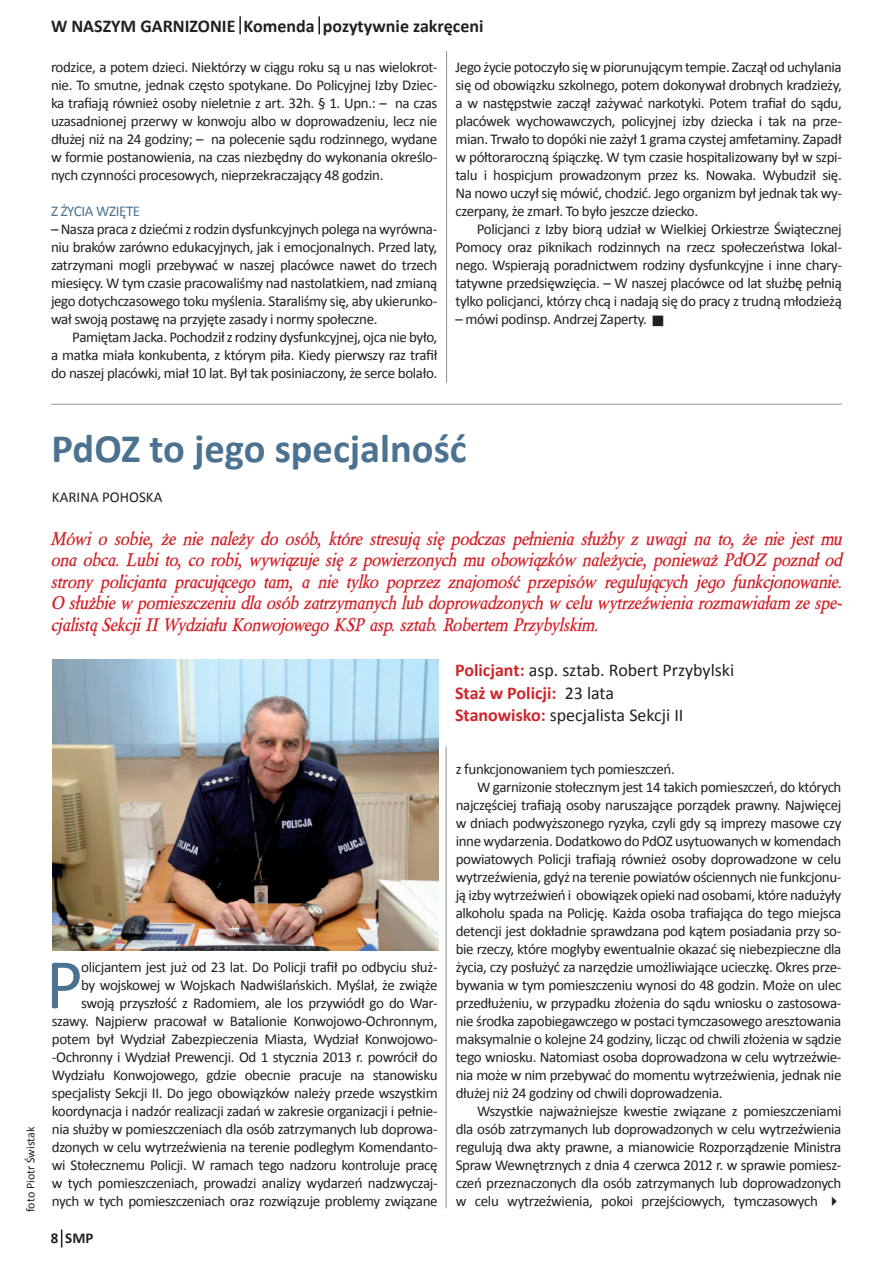
<style>
.page{position:relative;width:893px;height:1263px;background:#fff}
.page>*{position:absolute;margin:0;border:0;box-sizing:border-box;transform-origin:0 0}
.t1{font:71.7px "Calibri";color:#4b7391}
.t2{font:700 40.5px "Calibri";color:#4b7391}
.t3{font:italic 700 18px/21.6px "Berylium";color:#d1232a;text-align:justify}
.t4{font:18px/22.5px "Calibri";color:#231f20}
.t5{font:700 18px "Calibri";color:#231f20}
.t6{font:15px/18px "Calibri";letter-spacing:-.025em;color:#231f20;text-align:justify}
.t7{font:15px "Calibri";color:#231f20}
.t8{font:15px "Calibri";letter-spacing:-.025em;color:#4b7391}
.t9{font:700 15px "Calibri";color:#231f20}
.t10{font:12px "Calibri";color:#231f20}
.s1{font-weight:700;color:#d1232a}
</style>
<div class="page">
<svg style="left:61px;top:1229px;width:1px;height:18px"></svg>
<svg style="left:239px;top:16px;width:2px;height:18px"></svg>
<svg style="left:318px;top:16px;width:2px;height:18px"></svg>
<hr style="left:446px;top:746px;width:1px;height:462px;background:#231f20">
<img style="left:52px;top:660px;width:387px;height:290px">
<hr style="left:51px;top:404px;width:791px;height:1px;background:#231f20">
<hr style="left:446px;top:51px;width:1px;height:332px;background:#231f20">
<p class="t5" style="left:51px;top:15px;width:434px">W NASZYM GARNIZONIE Komenda pozytywnie zakręceni</p>
<p class="t6" style="left:51px;top:58px;width:388px">rodzice, a potem dzieci. Niektórzy w ciągu roku są u nas wielokrot&shy;nie. To smutne, jednak często spotykane. Do Policyjnej Izby Dziec&shy;ka trafiają również osoby nieletnie z art. 32h. § 1. Upn.: – na czas uzasadnionej przerwy w konwoju albo w doprowadzeniu, lecz nie dłużej niż na 24 godziny; – na polecenie sądu rodzinnego, wydane w formie postanowienia, na czas niezbędny do wykonania określo&shy;nych czynności procesowych, nieprzekraczający 48 godzin.</p>
<p class="t8" style="left:51px;top:202px;width:91px">Z ŻYCIA WZIĘTE</p>
<p class="t6" style="left:51px;top:220px;width:388px">– Nasza praca z dziećmi z rodzin dysfunkcyjnych polega na wyrówna&shy;niu braków zarówno edukacyjnych, jak i emocjonalnych. Przed laty, zatrzymani mogli przebywać w naszej placówce nawet do trzech miesięcy. W tym czasie pracowaliśmy nad nastolatkiem, nad zmianą jego dotychczasowego toku myślenia. Staraliśmy się, aby ukierunko&shy;wał swoją postawę na przyjęte zasady i normy społeczne.</p>
<p class="t6" style="left:51px;top:328px;width:388px;text-indent:21px">Pamiętam Jacka. Pochodził z rodziny dysfunkcyjnej, ojca nie było, a matka miała konkubenta, z którym piła. Kiedy pierwszy raz trafił do naszej placówki, miał 10 lat. Był tak posiniaczony, że serce bolało.</p>
<p class="t6" style="left:455px;top:58px;width:388px">Jego życie potoczyło się w piorunującym tempie. Zaczął od uchylania się od obowiązku szkolnego, potem dokonywał drobnych kradzieży, a w następstwie zaczął zażywać narkotyki. Potem trafiał do sądu, placówek wychowawczych, policyjnej izby dziecka i tak na prze&shy;mian. Trwało to dopóki nie zażył 1 grama czystej amfetaminy. Zapadł w półtoraroczną śpiączkę. W tym czasie hospitalizowany był w szpi&shy;talu i hospicjum prowadzonym przez ks. Nowaka. Wybudził się.<br>Na nowo uczył się mówić, chodzić. Jego organizm był jednak tak wy&shy;czerpany, że zmarł. To było jeszcze dziecko.</p>
<p class="t6" style="left:455px;top:220px;width:388px;text-indent:21px">Policjanci z Izby biorą udział w Wielkiej Orkiestrze Świątecznej Pomocy oraz piknikach rodzinnych na rzecz społeczeństwa lokal&shy;nego. Wspierają poradnictwem rodziny dysfunkcyjne i inne chary&shy;tatywne przedsięwzięcia. – W naszej placówce od lat służbę pełnią tylko policjanci, którzy chcą i nadają się do pracy z trudną młodzieżą</p>
<p class="t6" style="left:455px;top:310px;width:193px">– mówi podinsp. Andrzej Zaperty.</p>
<p class="t10" style="left:23px;top:1212px;width:87px;rotate:-90deg">foto Piotr Świstak</p>
<h2 class="t2" style="left:52px;top:423px;width:417px">PdOZ to jego specjalność</h2>
<p class="t7" style="left:52px;top:487px;width:112px">KARINA POHOSKA</p>
<p class="t3" style="left:51px;top:528px;width:793px">Mówi o sobie, że nie należy do osób, które stresują się podczas pełnienia służby z uwagi na to, że nie jest mu ona obca. Lubi to, co robi, wywiązuje się z powierzonych mu obowiązków należycie, ponieważ PdOZ poznał od strony policjanta pracującego tam, a nie tylko poprzez znajomość przepisów regulujących jego funkcjonowanie.<br>O służbie w pomieszczeniu dla osób zatrzymanych lub doprowadzonych w celu wytrzeźwienia rozmawiałam ze spe&shy;cjalistą Sekcji II Wydziału Konwojowego KSP asp. sztab. Robertem Przybylskim.</p>
<p class="t6" style="left:52px;top:958px;width:387px;text-align:right">olicjantem jest już od 23 lat. Do Policji trafił po odbyciu służ-<br>by wojskowej w Wojskach Nadwiślańskich. Myślał, że zwiąże swoją przyszłość z Radomiem, ale los przywiódł go do War&shy;szawy. Najpierw pracował w Batalionie Konwojowo-Ochronnym, potem był Wydział Zabezpieczenia Miasta, Wydział Konwojowo--Ochronny i Wydział Prewencji. Od 1 stycznia 2013 r. powrócił do Wydziału Konwojowego, gdzie obecnie pracuje na stanowisku specjalisty Sekcji II. Do jego obowiązków należy przede wszystkim koordynacja i nadzór realizacji zadań w zakresie organizacji i pełnie&shy;nia służby w pomieszczeniach dla osób zatrzymanych lub doprowa&shy;dzonych w celu wytrzeźwienia na terenie podległym Komendanto&shy;wi Stołecznemu Policji. W ramach tego nadzoru kontroluje pracę w tych pomieszczeniach, prowadzi analizy wydarzeń nadzwyczaj&shy;nych w tych pomieszczeniach oraz rozwiązuje problemy związane</p>
<h1 class="t1" style="left:46px;top:939px;width:39px">P</h1>
<p class="t9" style="left:51px;top:1228px;width:44px">8 SMP</p>
<p class="t4" style="left:455px;top:659px;width:281px"><span class="s1">Policjant:</span> asp. sztab. Robert Przybylski<br><span class="s1">Staż w Policji:</span> 23 lata<br><span class="s1">Stanowisko:</span> specjalista Sekcji II</p>
<p class="t6" style="left:456px;top:760px;width:221px">z funkcjonowaniem tych pomieszczeń.</p>
<p class="t6" style="left:477px;top:778px;width:366px">W garnizonie stołecznym jest 14 takich pomieszczeń, do których</p>
<p class="t6" style="left:456px;top:796px;width:387px">najczęściej trafiają osoby naruszające porządek prawny. Najwięcej</p>
<p class="t6" style="left:456px;top:814px;width:387px">w dniach podwyższonego ryzyka, czyli gdy są imprezy masowe czy</p>
<p class="t6" style="left:456px;top:832px;width:387px">inne wydarzenia. Dodatkowo do PdOZ usytuowanych w komendach</p>
<p class="t6" style="left:456px;top:850px;width:387px">powiatowych Policji trafiają również osoby doprowadzone w celu</p>
<p class="t6" style="left:456px;top:868px;width:387px">wytrzeźwienia, gdyż na terenie powiatów ościennych nie funkcjonu-</p>
<p class="t6" style="left:456px;top:886px;width:387px">ją izby wytrzeźwień i obowiązek opieki nad osobami, które nadużyły</p>
<p class="t6" style="left:456px;top:904px;width:387px">alkoholu spada na Policję. Każda osoba trafiająca do tego miejsca</p>
<p class="t6" style="left:456px;top:922px;width:387px">detencji jest dokładnie sprawdzana pod kątem posiadania przy so-</p>
<p class="t6" style="left:456px;top:940px;width:387px">bie rzeczy, które mogłyby ewentualnie okazać się niebezpieczne dla</p>
<p class="t6" style="left:456px;top:958px;width:387px">życia, czy posłużyć za narzędzie umożliwiające ucieczkę. Okres prze-</p>
<p class="t6" style="left:456px;top:976px;width:387px">bywania w tym pomieszczeniu wynosi do 48 godzin. Może on ulec</p>
<p class="t6" style="left:456px;top:994px;width:387px">przedłużeniu, w przypadku złożenia do sądu wniosku o zastosowa-</p>
<p class="t6" style="left:456px;top:1012px;width:387px">nie środka zapobiegawczego w postaci tymczasowego aresztowania</p>
<p class="t6" style="left:456px;top:1030px;width:387px">maksymalnie o kolejne 24 godziny, licząc od chwili złożenia w sądzie</p>
<p class="t6" style="left:456px;top:1048px;width:387px">tego wniosku. Natomiast osoba doprowadzona w celu wytrzeźwie-</p>
<p class="t6" style="left:456px;top:1066px;width:387px">nia może w nim przebywać do momentu wytrzeźwienia, jednak nie</p>
<p class="t6" style="left:456px;top:1084px;width:268px">dłużej niż 24 godziny od chwili doprowadzenia.</p>
<p class="t6" style="left:477px;top:1102px;width:366px">Wszystkie najważniejsze kwestie związane z pomieszczeniami</p>
<p class="t6" style="left:456px;top:1120px;width:387px">dla osób zatrzymanych lub doprowadzonych w celu wytrzeźwienia</p>
<p class="t6" style="left:456px;top:1138px;width:387px">regulują dwa akty prawne, a mianowicie Rozporządzenie Ministra</p>
<p class="t6" style="left:456px;top:1156px;width:387px">Spraw Wewnętrznych z dnia 4 czerwca 2012 r. w sprawie pomiesz-</p>
<p class="t6" style="left:456px;top:1174px;width:387px">czeń przeznaczonych dla osób zatrzymanych lub doprowadzonych</p>
<p class="t6" style="left:456px;top:1192px;width:387px">w celu wytrzeźwienia, pokoi przejściowych, tymczasowych ✔</p>
</div>
